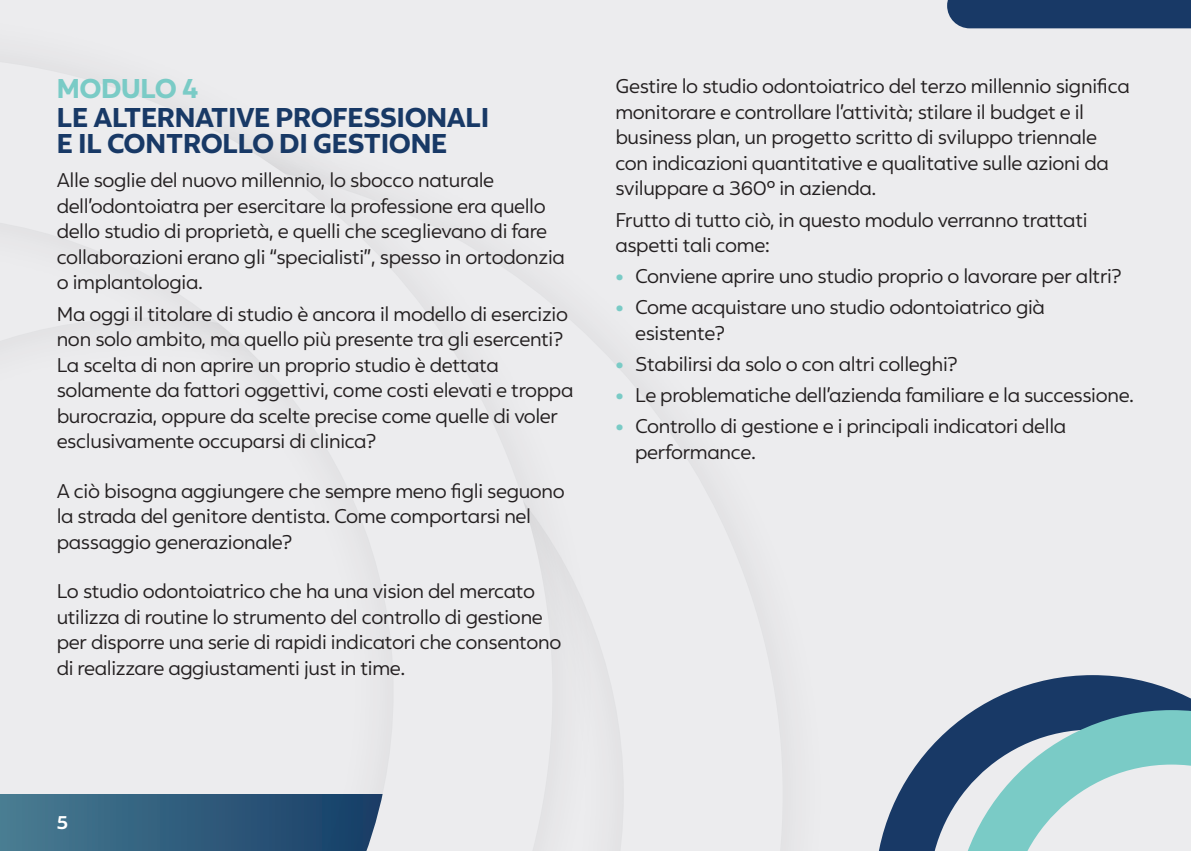
<style>
.page{position:relative;width:1191px;height:851px;background:#fff}
.page>*{position:absolute;margin:0;border:0;box-sizing:border-box;transform-origin:0 0}
.t1{font:800 26px/26px "Rupert";letter-spacing:-.015em;color:#183966}
.t2{font:800 26px "Rupert";letter-spacing:-.015em;color:#7acbc6}
.t3{font:19px/25.4px "Rupert";letter-spacing:-.015em;color:#231f20}
.t4{font:700 18px "Rupert";color:#fff}
.s1{font-weight:800;color:#7acbc6}
</style>
<div class="page">
<div style="left:0;top:0;width:1191px;height:850px;background:#ececee"></div>
<svg style="left:0;top:123px;width:552px;height:727px"></svg>
<div style="left:947px;top:0;width:244px;height:28px;background:#183966"></div>
<svg style="left:879px;top:675px;width:312px;height:175px"></svg>
<svg style="left:953px;top:710px;width:238px;height:140px"></svg>
<h1 class="t2" style="left:57px;top:68px;width:143px">MODULO 4</h1>
<h1 class="t1" style="left:57px;top:102px;width:434px">LE ALTERNATIVE PROFESSIONALI<br>E IL CONTROLLO DI GESTIONE</h1>
<p class="t3" style="left:57px;top:166px;width:510px">Alle soglie del nuovo millennio, lo sbocco naturale dell’odontoiatra per esercitare la professione era quello dello studio di proprietà, e quelli che sceglievano di fare collaborazioni erano gli “specialisti”, spesso in ortodonzia o implantologia.</p>
<p class="t3" style="left:57px;top:299px;width:518px">Ma oggi il titolare di studio è ancora il modello di esercizio non solo ambito, ma quello più presente tra gli esercenti?<br>La scelta di non aprire un proprio studio è dettata solamente da fattori oggettivi, come costi elevati e troppa burocrazia, oppure da scelte precise come quelle di voler esclusivamente occuparsi di clinica?</p>
<p class="t3" style="left:57px;top:476px;width:509px">A ciò bisogna aggiungere che sempre meno figli seguono la strada del genitore dentista. Come comportarsi nel passaggio generazionale?</p>
<p class="t3" style="left:57px;top:577px;width:506px">Lo studio odontoiatrico che ha una vision del mercato utilizza di routine lo strumento del controllo di gestione per disporre una serie di rapidi indicatori che consentono di realizzare aggiustamenti just in time.</p>
<p class="t3" style="left:615px;top:72px;width:516px">Gestire lo studio odontoiatrico del terzo millennio significa monitorare e controllare l’attività; stilare il budget e il business plan, un progetto scritto di sviluppo triennale con indicazioni quantitative e qualitative sulle azioni da sviluppare a 360º in azienda.</p>
<p class="t3" style="left:615px;top:205px;width:473px">Frutto di tutto ciò, in questo modulo verranno trattati aspetti tali come:</p>
<p class="t3" style="left:615px;top:262px;width:508px"><span class="s1">•</span> Conviene aprire uno studio proprio o lavorare per altri?</p>
<p class="t3" style="left:635px;top:293px;width:411px;text-indent:-20px"><span class="s1">•</span> Come acquistare uno studio odontoiatrico già esistente?</p>
<p class="t3" style="left:615px;top:350px;width:344px"><span class="s1">•</span> Stabilirsi da solo o con altri colleghi?</p>
<p class="t3" style="left:615px;top:381px;width:520px"><span class="s1">•</span> Le problematiche dell’azienda familiare e la successione.</p>
<p class="t3" style="left:635px;top:412px;width:432px;text-indent:-20px"><span class="s1">•</span> Controllo di gestione e i principali indicatori della performance.</p>
<p class="t4" style="left:57px;top:808px;width:13px">5</p>
</div>
